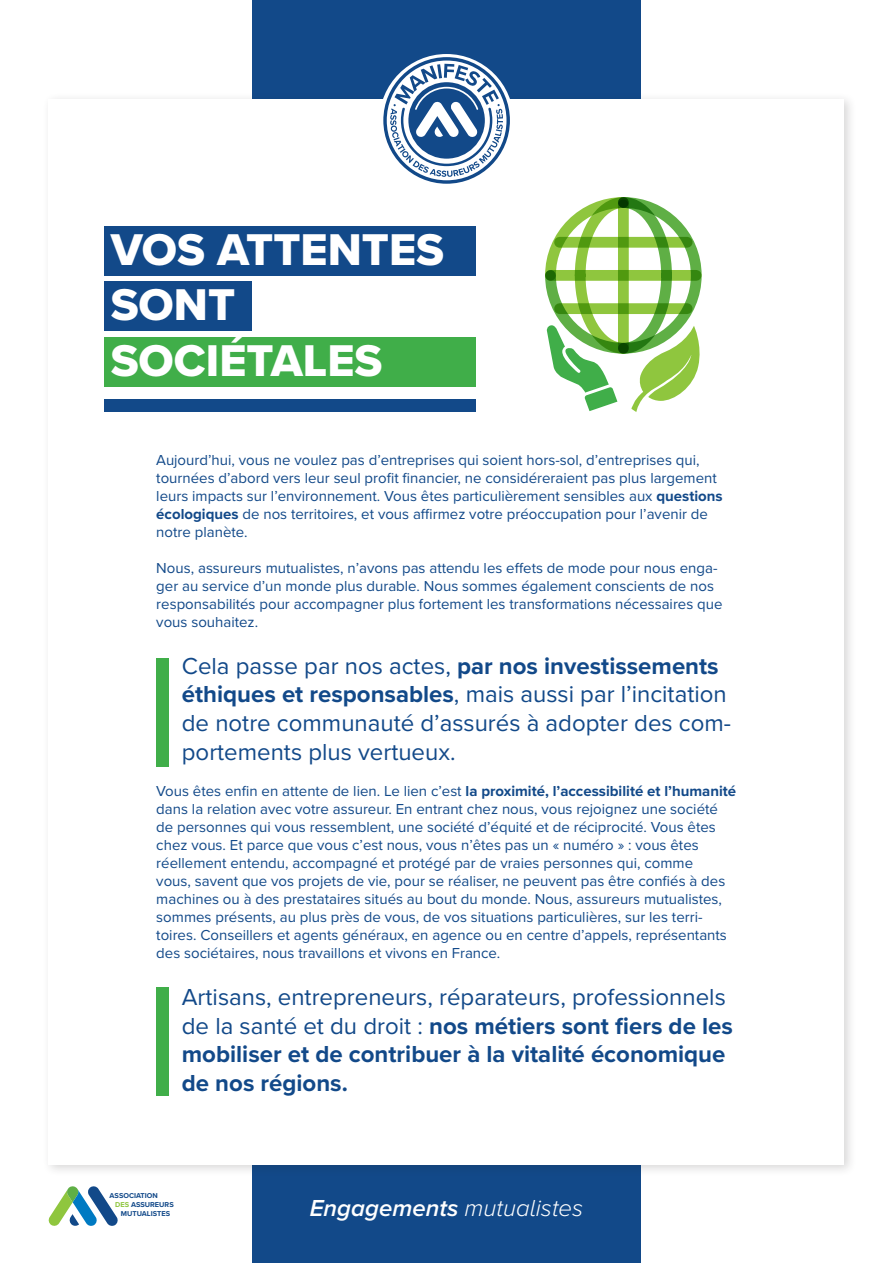
<style>
.page{position:relative;width:893px;height:1263px;background:#fff}
.page>*{position:absolute;margin:0;border:0;box-sizing:border-box;transform-origin:0 0}
.t1{font:46.05px/55.3px "Proxima Nova A Extrabld";color:#fff}
.t2{font:24px/28.8px "Proxima Nova";color:#124989}
.t3{font:700 24px/28.8px "Proxima Nova";color:#124989}
.t4{font:italic 600 24px "Proxima Nova A";color:#fff}
.t5{font:15px/18px "Proxima Nova";color:#124989}
.t6{font:700 7.35px "Proxima Nova";color:#124989}
.s1{font-weight:700}
.s2{font-weight:400}
.s3{color:#8fc63e}
.s4{font-weight:300}
</style>
<div class="page">
<div style="left:252px;top:0;width:389px;height:1263px;background:#124989"></div>
<div style="left:42px;top:93px;width:815px;height:1084px;background:#231f20;opacity:.18"></div>
<div style="left:49px;top:99px;width:795px;height:1066px;background:#fff"></div>
<svg style="left:48px;top:1186px;width:70px;height:40px"></svg>
<div style="left:379px;top:54px;width:135px;height:134px;background:#fff;border-radius:50%"></div>
<svg style="left:383px;top:57px;width:127px;height:127px"></svg>
<div style="left:156px;top:658px;width:13px;height:108px;background:#40ae49"></div>
<div style="left:104px;top:399px;width:372px;height:13px;background:#124989"></div>
<div style="left:104px;top:226px;width:372px;height:50px;background:#124989"></div>
<div style="left:104px;top:281px;width:147px;height:50px;background:#124989"></div>
<div style="left:104px;top:337px;width:372px;height:49px;background:#40ae49"></div>
<svg style="left:545px;top:197px;width:157px;height:215px"></svg>
<div style="left:156px;top:987px;width:13px;height:108px;background:#40ae49"></div>
<h1 class="t1" style="left:111px;top:221px;width:335px">VOS ATTENTES<br>SONT<br>SOCIÉTALES</h1>
<p class="t5" style="left:156px;top:450px;width:568px">Aujourd’hui, vous ne voulez pas d’entreprises qui soient hors-sol, d’entreprises qui, tournées d’abord vers leur seul profit financier, ne considéreraient pas plus largement leurs impacts sur l’environnement. Vous êtes particulièrement sensibles aux <span class="s1">questions écologiques</span> de nos territoires, et vous affirmez votre préoccupation pour l’avenir de notre planète.</p>
<p class="t5" style="left:156px;top:558px;width:568px">Nous, assureurs mutualistes, n’avons pas attendu les effets de mode pour nous enga&shy;ger au service d’un monde plus durable. Nous sommes également conscients de nos responsabilités pour accompagner plus fortement les transformations nécessaires que vous souhaitez.</p>
<h2 class="t2" style="left:182px;top:650px;width:551px">Cela passe par nos actes, <span class="s1">par nos investissements éthiques et responsables</span>, mais aussi par l’incitation de notre communauté d’assurés à adopter des com&shy;portements plus vertueux.</h2>
<p class="t5" style="left:156px;top:781px;width:581px">Vous êtes enfin en attente de lien. Le lien c’est <span class="s1">la proximité, l’accessibilité et l’humanité </span>dans la relation avec votre assureur. En entrant chez nous, vous rejoignez une société de personnes qui vous ressemblent, une société d’équité et de réciprocité. Vous êtes chez vous. Et parce que vous c’est nous, vous n’êtes pas un « numéro » : vous êtes réellement entendu, accompagné et protégé par de vraies personnes qui, comme<br>vous, savent que vos projets de vie, pour se réaliser, ne peuvent pas être confiés à des machines ou à des prestataires situés au bout du monde. Nous, assureurs mutualistes, sommes présents, au plus près de vous, de vos situations particulières, sur les terri&shy;toires. Conseillers et agents généraux, en agence ou en centre d’appels, représentants des sociétaires, nous travaillons et vivons en France.</p>
<h2 class="t3" style="left:182px;top:982px;width:553px"><span class="s2">Artisans, entrepreneurs, réparateurs, professionnels de la santé et du droit :</span> nos métiers sont fiers de les mobiliser et de contribuer à la vitalité économique de nos régions.</h2>
<p class="t6" style="left:110px;top:1190px;width:50px">ASSOCIATION</p>
<p class="t6" style="left:115px;top:1199px;width:60px"><span class="s3">DES</span> ASSUREURS</p>
<p class="t6" style="left:121px;top:1208px;width:51px">MUTUALISTES</p>
<h2 class="t4" style="left:310px;top:1190px;width:275px">Engagements <span class="s4">mutualistes</span></h2>
</div>
